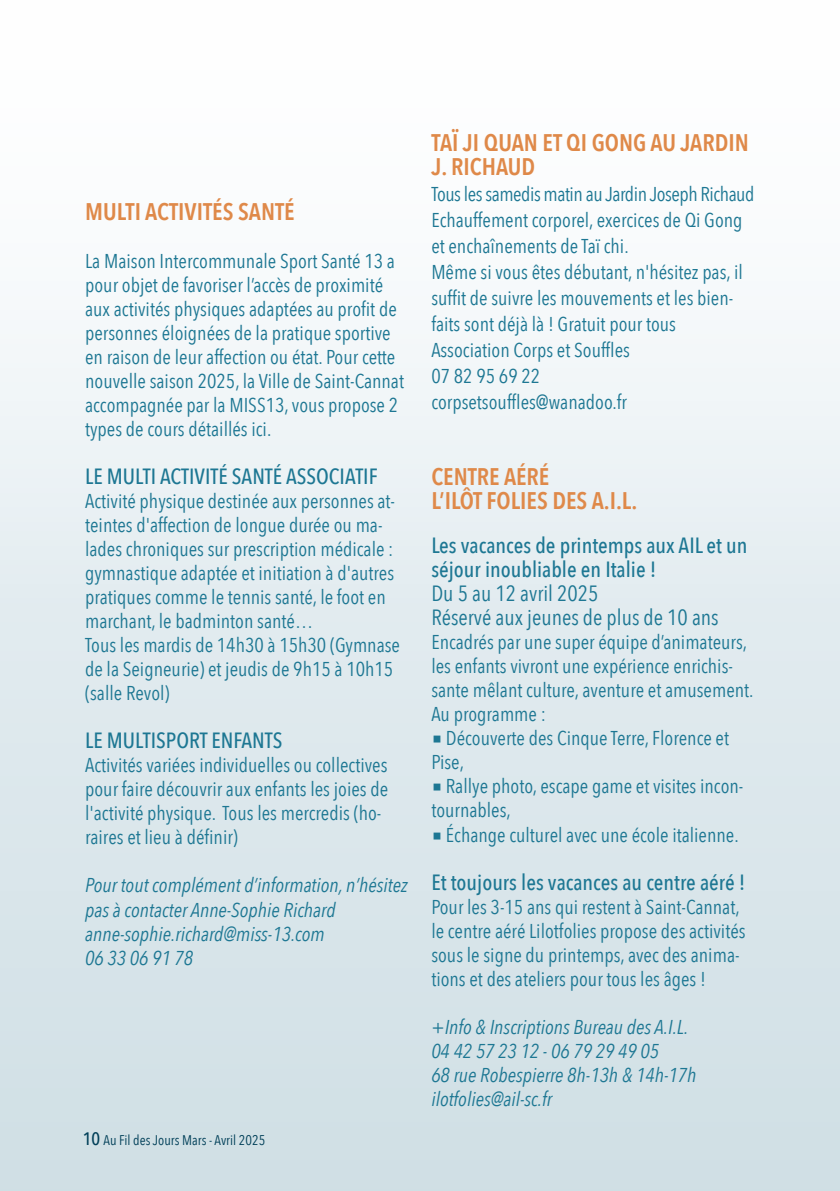
<style>
.page{position:relative;width:840px;height:1191px;background:#fff}
.page>*{position:absolute;margin:0;border:0;box-sizing:border-box;transform-origin:0 0}
.t1{font:600 24px/24px "Avenir Next Condensed";color:#df8949}
.t2{font:500 22px/24px "Avenir Next Condensed";color:#1d7793}
.t3{font:22px/24px "Avenir Next Condensed";color:#1d7793}
.t4{font:20px/24px "Avenir Next Condensed";color:#1d7793}
.t5{font:italic 20px/24px "Avenir Next Condensed";color:#1d7793}
.t6{font:14px "Avenir Next Condensed";color:#003f58}
.s1{font-weight:500;font-size:18px}
.s2{font-family:"Lucida Grande"}
</style>
<div class="page">
<div style="left:0;top:0;width:839px;height:1191px;background:linear-gradient(to bottom,#fff,#ccdde3)"></div>
<p class="t1" style="left:85px;top:201px;width:211px">MULTI ACTIVITÉS SANTÉ</p>
<p class="t4" style="left:85px;top:250px;width:320px">La Maison Intercommunale Sport Santé 13 a pour objet de favoriser l’accès de proximité aux activités physiques adaptées au profit de personnes éloignées de la pratique sportive en raison de leur affection ou état. Pour cette nouvelle saison 2025, la Ville de Saint-Cannat accompagnée par la MISS13, vous propose 2 types de cours détaillés ici.</p>
<p class="t2" style="left:85px;top:465px;width:294px">LE MULTI ACTIVITÉ SANTÉ ASSOCIATIF</p>
<p class="t4" style="left:85px;top:490px;width:316px">Activité physique destinée aux personnes at&shy;teintes d'affection de longue durée ou ma&shy;lades chroniques sur prescription médicale : gymnastique adaptée et initiation à d'autres pratiques comme le tennis santé, le foot en marchant, le badminton santé…<br>Tous les mardis de 14h30 à 15h30 (Gymnase de la Seigneurie) et jeudis de 9h15 à 10h15 (salle Revol)</p>
<p class="t2" style="left:85px;top:729px;width:199px">LE MULTISPORT ENFANTS</p>
<p class="t4" style="left:85px;top:754px;width:304px">Activités variées individuelles ou collectives pour faire découvrir aux enfants les joies de l'activité physique. Tous les mercredis (ho&shy;raires et lieu à définir)</p>
<p class="t5" style="left:85px;top:874px;width:324px">Pour tout complément d’information, n’hésitez pas à contacter Anne-Sophie Richard anne-sophie.richard@miss-13.com<br>06 33 06 91 78</p>
<p class="t6" style="left:83px;top:1131px;width:184px"><span class="s1">10</span> Au Fil des Jours Mars - Avril 2025</p>
<p class="t1" style="left:431px;top:132px;width:319px">TAÏ JI QUAN ET QI GONG AU JARDIN<br>J. RICHAUD</p>
<p class="t4" style="left:431px;top:182px;width:324px;line-height:26px">Tous les samedis matin au Jardin Joseph Richaud Echauffement corporel, exercices de Qi Gong et enchaînements de Taï chi.<br>Même si vous êtes débutant, n'hésitez pas, il suffit de suivre les mouvements et les bien&shy;faits sont déjà là ! Gratuit pour tous Association Corps et Souffles<br>07 82 95 69 22<br>corpsetsouffles@wanadoo.fr</p>
<p class="t1" style="left:431px;top:466px;width:207px">CENTRE AÉRÉ<br>L’ILÔT FOLIES DES A.I.L.</p>
<p class="t2" style="left:431px;top:534px;width:317px">Les vacances de printemps aux AIL et un séjour inoubliable en Italie !</p>
<p class="t3" style="left:431px;top:582px;width:289px">Du 5 au 12 avril 2025<br>Réservé aux jeunes de plus de 10 ans</p>
<p class="t4" style="left:431px;top:631px;width:323px">Encadrés par une super équipe d’animateurs, les enfants vivront une expérience enrichis&shy;sante mêlant culture, aventure et amusement.<br>Au programme :</p>
<p class="t4" style="left:431px;top:727px;width:299px"><span class="s2">■</span> Découverte des Cinque Terre, Florence et<br>Pise,</p>
<p class="t4" style="left:431px;top:775px;width:313px"><span class="s2">■</span> Rallye photo, escape game et visites incon&shy;tournables,</p>
<p class="t4" style="left:431px;top:823px;width:309px"><span class="s2">■</span> Échange culturel avec une école italienne.</p>
<p class="t2" style="left:431px;top:870px;width:315px">Et toujours les vacances au centre aéré !</p>
<p class="t4" style="left:431px;top:895px;width:315px">Pour les 3-15 ans qui restent à Saint-Cannat, le centre aéré Lilotfolies propose des activités sous le signe du printemps, avec des anima&shy;tions et des ateliers pour tous les âges !</p>
<p class="t5" style="left:431px;top:1015px;width:266px">+Info &amp; Inscriptions Bureau des A.I.L.<br>0442572312-0679294905<br>68 rue Robespierre 8h-13h &amp; 14h-17h ilotfolies@ail-sc.fr</p>
</div>
